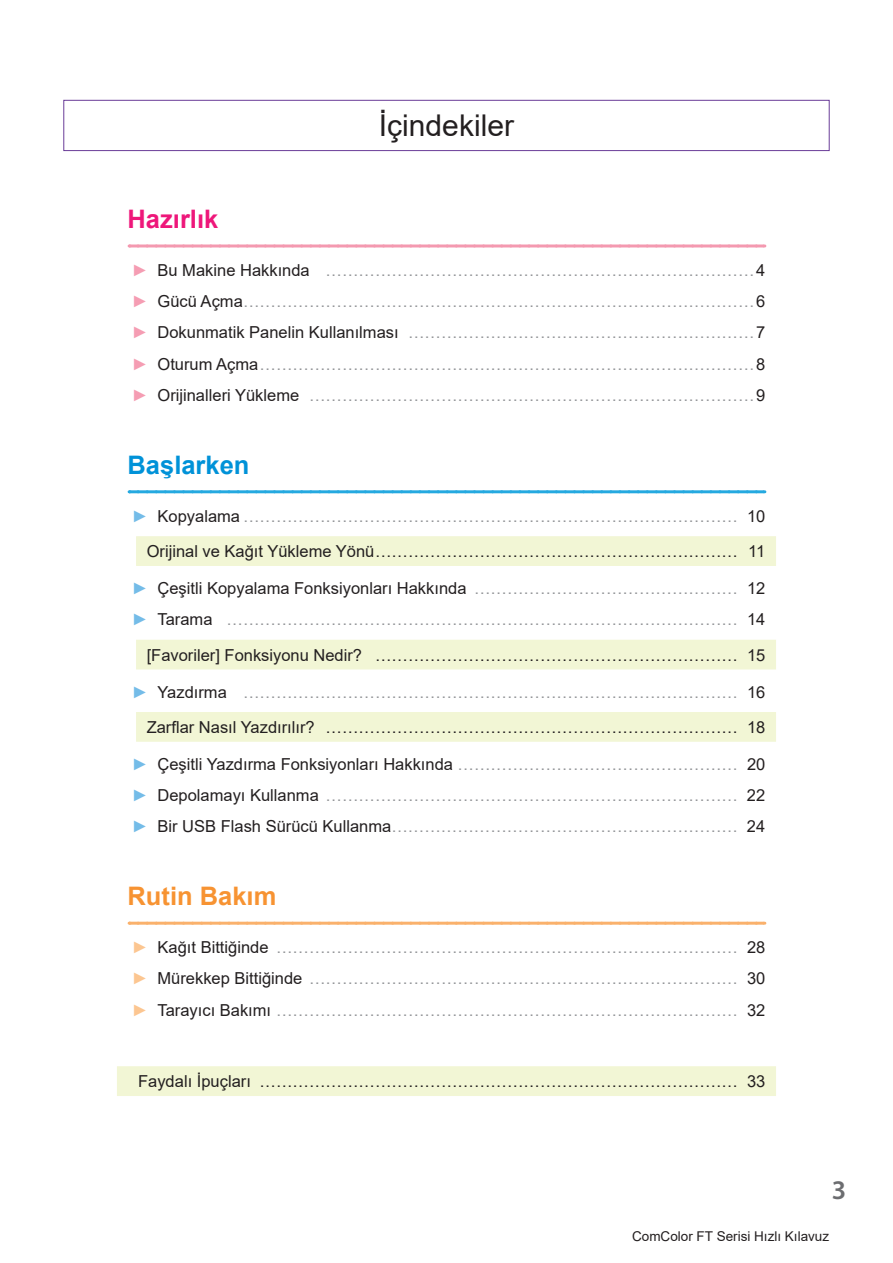
<style>
.page{position:relative;width:893px;height:1263px;background:#fff}
.page>*{position:absolute;margin:0;border:0;box-sizing:border-box;transform-origin:0 0}
.t1{font:30px "Arial";color:#231f20}
.t2{font:600 27px "Myriad Pro";color:#6c6d70}
.t3{font:700 25.5px "Arial";color:#f79332}
.t4{font:700 25.5px "Arial";color:#0092d8}
.t5{font:700 25.5px "Arial";color:#ee177a}
.t6{font:16.5px/31.2px "Arial";color:#231f20;text-align:right}
.t7{font:16.5px/31.2px "Arial";color:#939598;text-align:justify}
.t8{font:13.5px "Arial";color:#231f20}
.s1{color:#f59db3}
.s2{color:#231f20}
.s3{color:#74bce8}
.s4{color:#939598}
.s5{color:#fcc691}
</style>
<div class="page">
<hr style="left:129px;top:244px;width:635px;height:3px;background:#f499b0">
<svg style="left:138px;top:244px;width:627px;height:3px"></svg>
<hr style="left:129px;top:490px;width:635px;height:3px;background:#25a9e0">
<svg style="left:138px;top:490px;width:627px;height:3px"></svg>
<div style="left:136px;top:536px;width:640px;height:30px;background:#f2f6d5"></div>
<div style="left:136px;top:640px;width:640px;height:29px;background:#f2f6d5"></div>
<div style="left:136px;top:712px;width:640px;height:30px;background:#f2f6d5"></div>
<hr style="left:129px;top:922px;width:635px;height:3px;background:#fab16c">
<svg style="left:138px;top:922px;width:627px;height:3px"></svg>
<div style="left:117px;top:1066px;width:659px;height:30px;background:#f2f6d5"></div>
<div style="left:63px;top:100px;width:767px;height:51px;border:1px solid #6a3d98"></div>
<h1 class="t1" style="left:379px;top:105px;width:137px">İçindekiler</h1>
<h3 class="t5" style="left:128px;top:201px;width:92px">Hazırlık</h3>
<p class="t7" style="left:132px;top:254px;width:635px"><span class="s1">►</span> <span class="s2">Bu Makine Hakkında</span> ……………………………………………………………………<span class="s2">4 </span><span class="s1">►</span> <span class="s2">Gücü Açma</span>…………………………………………………………………………………<span class="s2">6 </span><span class="s1">►</span> <span class="s2">Dokunmatik Panelin Kullanılması</span> ………………………………………………………<span class="s2">7 </span><span class="s1">►</span> <span class="s2">Oturum Açma</span>………………………………………………………………………………<span class="s2">8 </span><span class="s1">►</span> <span class="s2">Orijinalleri Yükleme</span> ………………………………………………………………………<span class="s2">9</span></p>
<h3 class="t4" style="left:128px;top:447px;width:123px">Başlarken</h3>
<p class="t6" style="left:132px;top:498px;width:635px;line-height:35.5px"><span class="s3">►</span> Kopyalama <span class="s4">………………………………………………………………………………</span> 10<br>Orijinal ve Kağıt Yükleme Yönü………………………………………………………… 11</p>
<p class="t6" style="left:132px;top:572px;width:635px;text-align:left"><span class="s3">►</span> Çeşitli Kopyalama Fonksiyonları Hakkında <span class="s4">…………………………………………</span> 12 <span class="s3">►</span> Tarama <span class="s4">…………………………………………………………………………………</span> 14</p>
<p class="t6" style="left:147px;top:639px;width:620px">[Favoriler] Fonksiyonu Nedir? ………………………………………………………… 15</p>
<p class="t6" style="left:132px;top:674px;width:635px;line-height:35.5px"><span class="s3">►</span> Yazdırma <span class="s4">………………………………………………………………………………</span> 16<br>Zarflar Nasıl Yazdırılır? ………………………………………………………………… 18</p>
<p class="t6" style="left:132px;top:748px;width:635px;text-align:justify"><span class="s3">►</span> Çeşitli Yazdırma Fonksiyonları Hakkında <span class="s4">……………………………………………</span> 20 <span class="s3">►</span> Depolamayı Kullanma <span class="s4">…………………………………………………………………</span> 22 <span class="s3">►</span> Bir USB Flash Sürücü Kullanma<span class="s4">………………………………………………………</span> 24</p>
<h3 class="t3" style="left:128px;top:878px;width:150px">Rutin Bakım</h3>
<p class="t7" style="left:132px;top:931px;width:635px"><span class="s5">►</span> <span class="s2">Kağıt Bittiğinde</span> ………………………………………………………………………… <span class="s2">28 </span><span class="s5">►</span> <span class="s2">Mürekkep Bittiğinde</span> …………………………………………………………………… <span class="s2">30 </span><span class="s5">►</span> <span class="s2">Tarayıcı Bakımı</span> ………………………………………………………………………… <span class="s2">32</span></p>
<p class="t6" style="left:138px;top:1066px;width:629px">Faydalı İpuçları …………………………………………………………………………… 33</p>
<h2 class="t2" style="left:832px;top:1173px;width:16px">3</h2>
<p class="t8" style="left:632px;top:1226px;width:199px">ComColor FT Serisi Hızlı Kılavuz</p>
</div>
